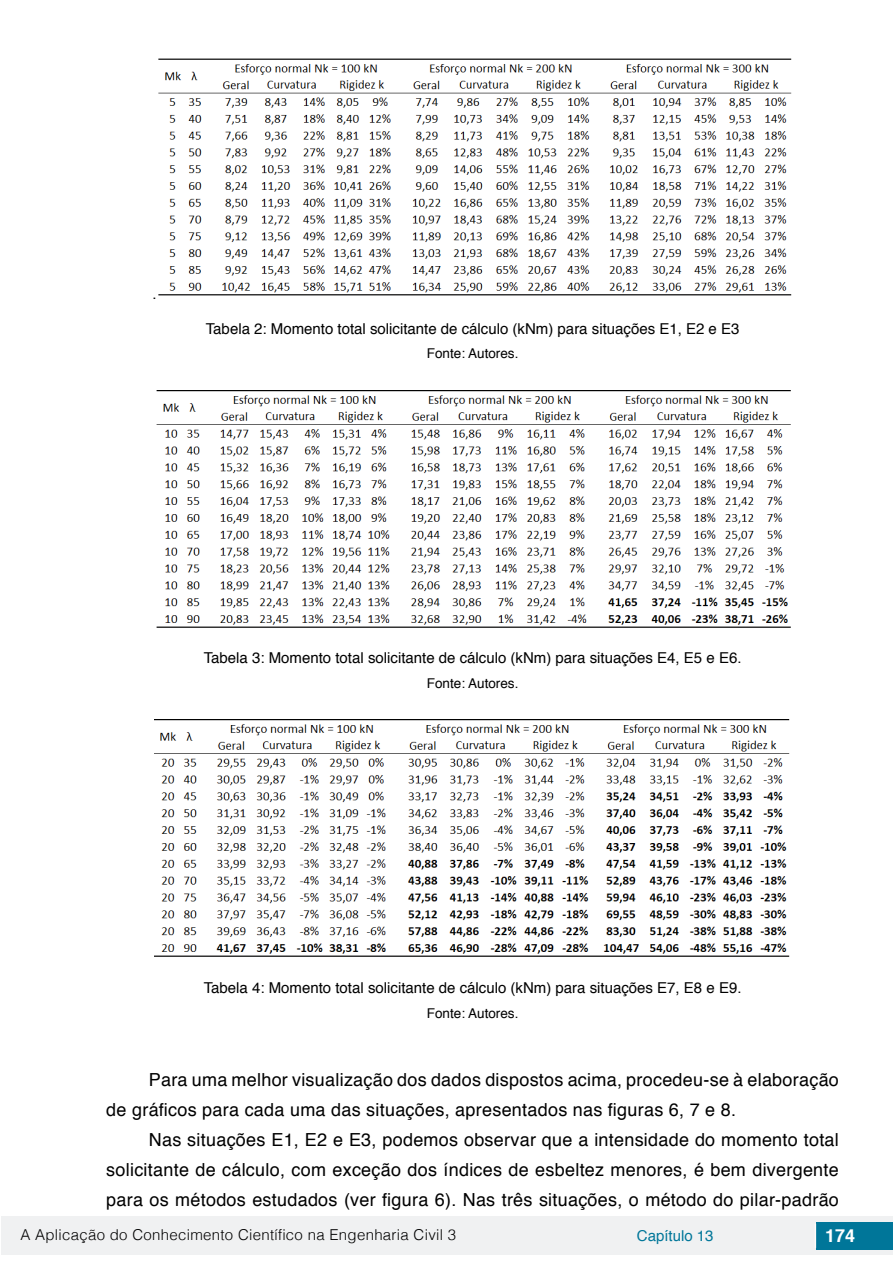
<style>
.page{position:relative;width:893px;height:1263px;background:#fff}
.page>*{position:absolute;margin:0;border:0;box-sizing:border-box;transform-origin:0 0}
.txt{font:18px/30px "Helvetica";letter-spacing:.015em;color:#000}
.t1{font:700 18px "Helvetica";color:#fff}
.info_tab_gra_imag{font:15px "Helvetica";color:#000}
.t2{font:300 15px "Helvetica";letter-spacing:.02em;color:#000}
.t3{font:15px "Helvetica";color:#007699}
.fonte_tab_gra_imag{font:13.5px "Helvetica";color:#000}
</style>
<div class="page">
<div style="left:1px;top:1216px;width:891px;height:38px;background:#f0f1f2"></div>
<div style="left:816px;top:1222px;width:77px;height:27px;background:#007699"></div>
<svg style="left:815px;top:1224px;width:1px;height:24px"></svg>
<img style="left:158px;top:58px;width:634px;height:238px">
<img style="left:156px;top:390px;width:635px;height:238px">
<img style="left:155px;top:719px;width:635px;height:238px">
<p class="info_tab_gra_imag" style="left:153px;top:282px;width:6px">.</p>
<p class="info_tab_gra_imag" style="left:206px;top:317px;width:535px">Tabela 2: Momento total solicitante de cálculo (kNm) para situações E1, E2 e E3</p>
<p class="fonte_tab_gra_imag" style="left:427px;top:343px;width:93px">Fonte: Autores.</p>
<p class="info_tab_gra_imag" style="left:204px;top:646px;width:539px">Tabela 3: Momento total solicitante de cálculo (kNm) para situações E4, E5 e E6.</p>
<p class="fonte_tab_gra_imag" style="left:427px;top:673px;width:93px">Fonte: Autores.</p>
<p class="info_tab_gra_imag" style="left:204px;top:976px;width:539px">Tabela 4: Momento total solicitante de cálculo (kNm) para situações E7, E8 e E9.</p>
<p class="fonte_tab_gra_imag" style="left:427px;top:1002px;width:93px">Fonte: Autores.</p>
<p class="txt" style="left:106px;top:1065px;width:734px;text-indent:43px">Para uma melhor visualização dos dados dispostos acima, procedeu-se à elaboração de gráficos para cada uma das situações, apresentados nas figuras 6, 7 e 8.</p>
<p class="txt" style="left:106px;top:1125px;width:734px;text-align:justify;text-indent:43px">Nas situações E1, E2 e E3, podemos observar que a intensidade do momento total solicitante de cálculo, com exceção dos índices de esbeltez menores, é bem divergente para os métodos estudados (ver figura 6). Nas três situações, o método do pilar-padrão</p>
<p class="t2" style="left:20px;top:1222px;width:437px">A Aplicação do Conhecimento Científico na Engenharia Civil 3</p>
<p class="t3" style="left:637px;top:1224px;width:78px">Capítulo 13</p>
<p class="t1" style="left:825px;top:1221px;width:32px">174</p>
</div>
